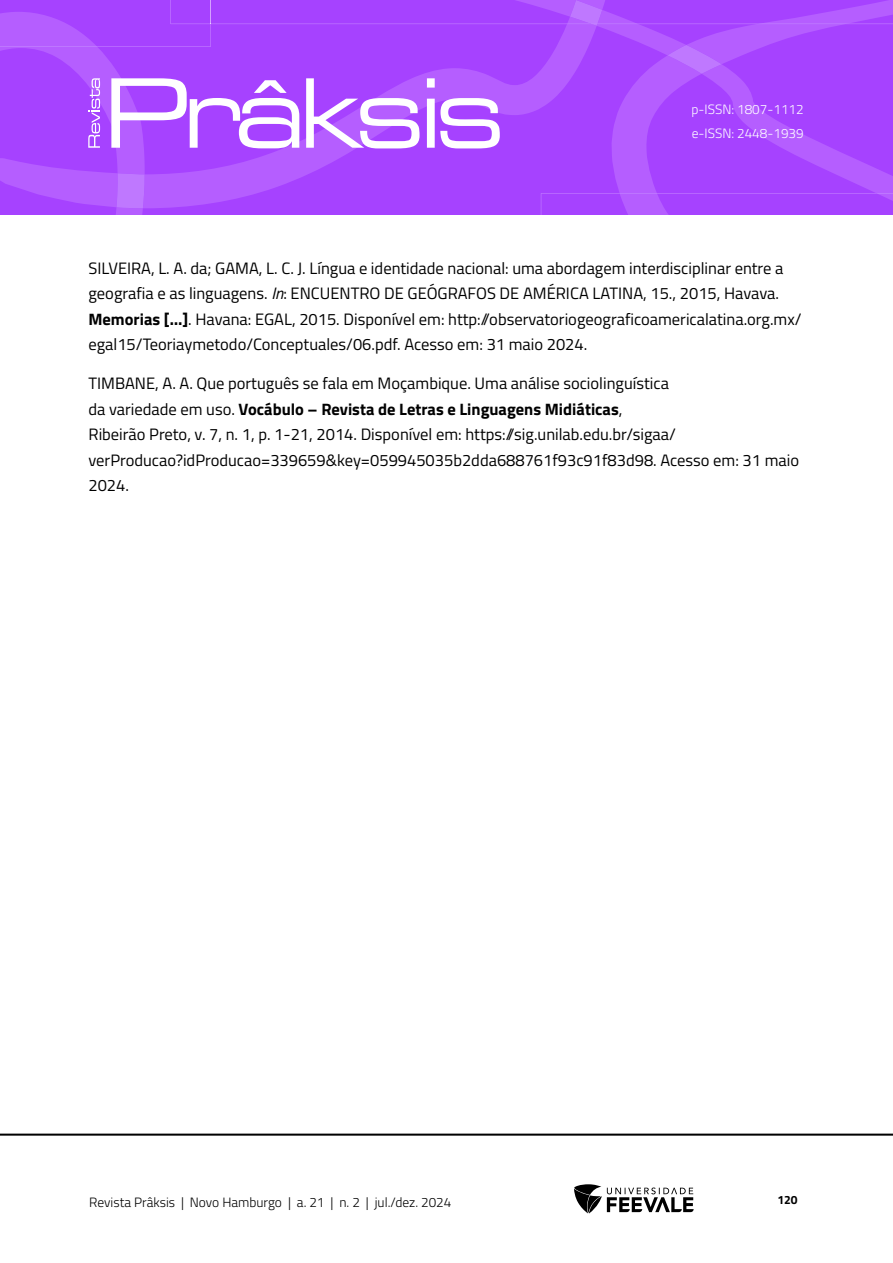
<style>
.page{position:relative;width:893px;height:1263px;background:#fff}
.page>*{position:absolute;margin:0;border:0;box-sizing:border-box;transform-origin:0 0}
.Referências{font:16.5px/25.5px "Titillium Web";color:#000}
.t1{font:300 13.5px "Titillium Web";color:#000}
.t2{font:300 13.5px/24px "Titillium Web";color:#fff}
.t3{font:700 12px "Titillium Web";color:#000}
.s1{font-style:italic}
.s2{font-weight:700}
</style>
<div class="page">
<hr style="left:0;top:1133px;width:893px;height:3px;background:#000">
<svg style="left:574px;top:1184px;width:120px;height:29px"></svg>
<svg style="left:0;top:0;width:893px;height:215px;background:#ac4fff"></svg>
<p class="t2" style="left:691px;top:97px;width:114px">p-ISSN: 1807-1112 e-ISSN: 2448-1939</p>
<p class="Referências" style="left:88px;top:254px;width:715px">SILVEIRA, L. A. da; GAMA, L. C. J. Língua e identidade nacional: uma abordagem interdisciplinar entre a geografia e as linguagens. <span class="s1">In</span>: ENCUENTRO DE GEÓGRAFOS DE AMÉRICA LATINA, 15., 2015, Havava.<br><span class="s2">Memorias […]</span>. Havana: EGAL, 2015. Disponível em: http://observatoriogeograficoamericalatina.org.mx/ egal15/Teoriaymetodo/Conceptuales/06.pdf. Acesso em: 31 maio 2024.</p>
<p class="Referências" style="left:88px;top:370px;width:712px">TIMBANE, A. A. Que português se fala em Moçambique. Uma análise sociolinguística<br>da variedade em uso. <span class="s2">Vocábulo – Revista de Letras e Linguagens Midiáticas</span>,<br>Ribeirão Preto, v. 7, n. 1, p. 1-21, 2014. Disponível em: https://sig.unilab.edu.br/sigaa/ verProducao?idProducao=339659&amp;key=059945035b2dda688761f93c91f83d98. Acesso em: 31 maio 2024.</p>
<p class="t1" style="left:89px;top:1192px;width:364px">Revista Prâksis | Novo Hamburgo | a. 21 | n. 2 | jul./dez. 2024</p>
<p class="t3" style="left:777px;top:1190px;width:22px">120</p>
</div>
